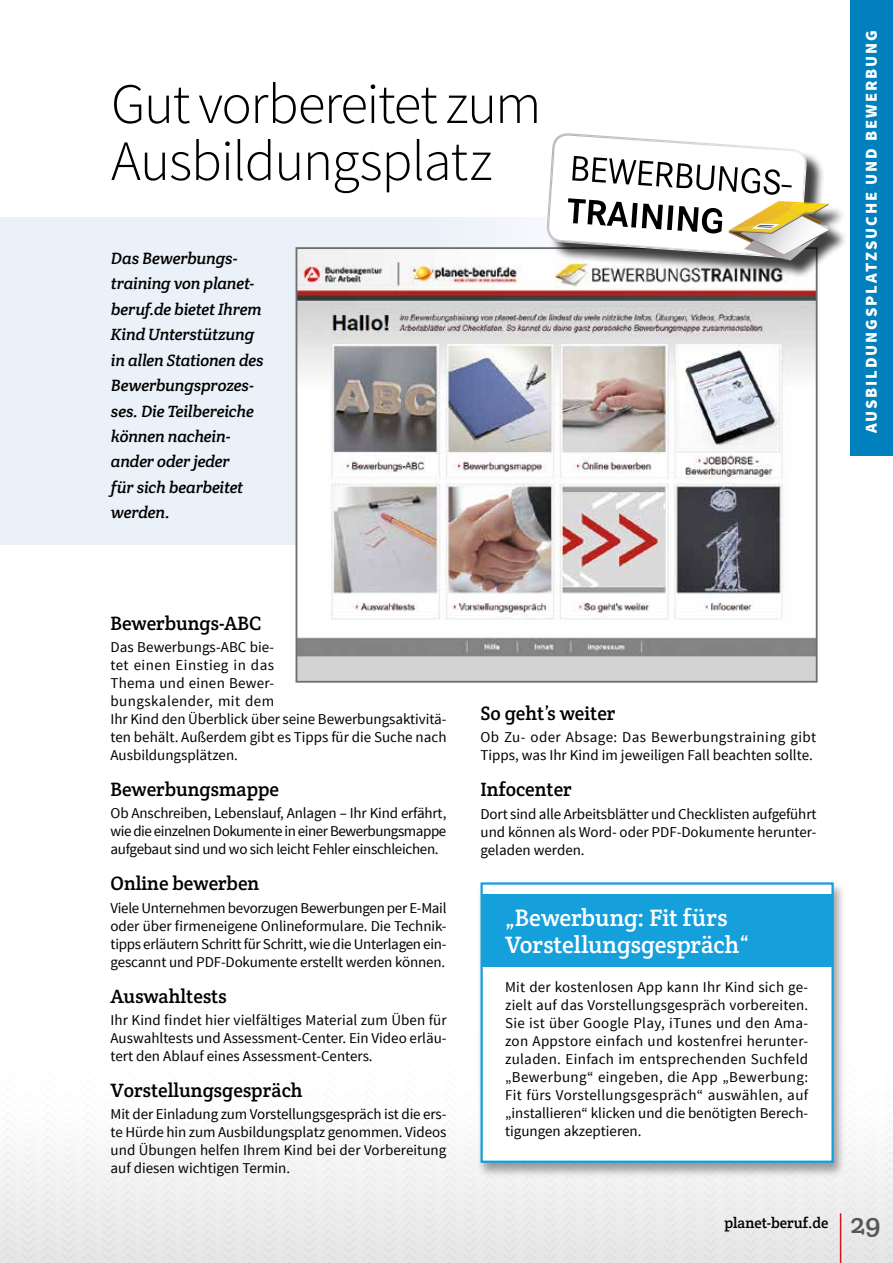
<style>
.page{position:relative;width:893px;height:1263px;background:#fff}
.page>*{position:absolute;margin:0;border:0;box-sizing:border-box;transform-origin:0 0}
.t1{font:300 57px/57px "Source Sans Pro";letter-spacing:-.025em;color:#000}
.t2{font:24px/27px "Crete Round";letter-spacing:-.005em;color:#fff}
.t3{font:19.5px "Crete Round";color:#000}
.t4{font:italic 16.5px/25.5px "Crete Round";letter-spacing:-.02em;color:#000}
.t5{font:900 16.5px "Source Sans Pro";letter-spacing:.115em;color:#fff}
.t6{font:15px/18px "Source Sans Pro";color:#000;text-align:justify}
.t7{font:15px "Crete Round";color:#000}
.s1{font-size:28.5px;color:#575756}
</style>
<div class="page">
<svg style="left:1px;top:1128px;width:892px;height:135px;fill:#ededed"></svg>
<div style="left:0;top:217px;width:657px;height:327px;background:#ebf1f9"></div>
<div style="left:476px;top:881px;width:370px;height:297px;background:#000;opacity:.37"></div>
<div style="left:482px;top:883px;width:351px;height:279px;background:#fff"></div>
<div style="left:482px;top:894px;width:351px;height:72px;background:#159fdb"></div>
<div style="left:480px;top:882px;width:354px;height:281px;border:2px solid #159fdb"></div>
<img style="left:299px;top:250px;width:516px;height:430px">
<div style="left:296px;top:247px;width:522px;height:436px;border:2px solid #706f6f"></div>
<div style="left:549px;top:136px;width:298px;height:143px;background:#000;opacity:.75"></div>
<svg style="left:546px;top:133px;width:284px;height:128px"></svg>
<div style="left:851px;top:0;width:42px;height:455px;background:#0080bc"></div>
<hr style="left:840px;top:1213px;width:1px;height:50px;background:#cd171a">
<h1 class="t1" style="left:111px;top:76px;width:432px">Gut vorbereitet zum<br>Ausbildungsplatz</h1>
<p class="t4" style="left:111px;top:245px;width:154px">Das Bewerbungs&shy;training von planet&shy;beruf.de bietet Ihrem<br>Kind Unterstützung in allen Stationen des<br>Bewerbungsprozes&shy;ses. Die Teilbereiche können nachein&shy;ander oder jeder<br>für sich bearbeitet werden.</p>
<h3 class="t3" style="left:111px;top:610px;width:152px">Bewerbungs-ABC</h3>
<p class="t6" style="left:111px;top:638px;width:337px;text-align:left">Das Bewerbungs-ABC bie-<br>tet einen Einstieg in das<br>Thema und einen Bewer-<br>bungskalender, mit dem<br>I hr Kind den Überblick über seine Bewerbungsaktivitä&shy;ten behält. Außerdem gibt es Tipps für die Suche nach<br>Ausbildungsplätzen.</p>
<h3 class="t3" style="left:111px;top:777px;width:170px">Bewerbungsmappe</h3>
<p class="t6" style="left:111px;top:804px;width:337px">Ob Anschreiben, Lebenslauf, Anlagen – I hr Kind erfährt, wie die einzelnen Dokumente in einer Bewerbungsmappe aufgebaut sind und wo sich leicht Fehler einschleichen.</p>
<h3 class="t3" style="left:111px;top:871px;width:150px">Online bewerben</h3>
<p class="t6" style="left:111px;top:899px;width:337px">Viele U nternehmen bevorzugen Bewerbungen per E-Mail oder über firmeneigene Onlineformulare. Die Technik&shy;tipps erläutern Schritt für Schritt, wie die U nterlagen ein&shy;gescannt und PDF-Dokumente erstellt werden können.</p>
<h3 class="t3" style="left:111px;top:983px;width:118px">Auswahltests</h3>
<p class="t6" style="left:111px;top:1011px;width:338px">I hr Kind findet hier vielfältiges Material zum Üben für Auswahltests und Assessment-Center. Ein Video erläu&shy;tert den Ablauf eines Assessment-Centers.</p>
<h3 class="t3" style="left:111px;top:1078px;width:193px">Vorstellungsgespräch</h3>
<p class="t6" style="left:111px;top:1106px;width:337px">Mit der Einladung zum Vorstellungsgespräch ist die ers&shy;te H ürde hin zum Ausbildungsplatz genommen. Videos und Übungen helfen I hrem Kind bei der Vorbereitung auf diesen wichtigen Termin.</p>
<h3 class="t3" style="left:480px;top:701px;width:137px">So geht’s weiter</h3>
<p class="t6" style="left:480px;top:728px;width:337px">Ob Zu- oder Absage: Das Bewerbungstraining gibt<br>Tipps, was I hr Kind im jeweiligen Fall beachten sollte.</p>
<h3 class="t3" style="left:480px;top:777px;width:93px">Infocenter</h3>
<p class="t6" style="left:480px;top:805px;width:337px">Dort sind alle Arbeitsblätter und Checklisten aufgeführt und können als Word- oder PDF-Dokumente herunter&shy;geladen werden.</p>
<h2 class="t2" style="left:505px;top:904px;width:246px">„Bewerbung: Fit fürs<br>Vorstellungsgespräch“</h2>
<p class="t6" style="left:505px;top:979px;width:305px">Mit der kostenlosen App kann I hr Kind sich ge&shy;zielt auf das Vorstellungsgespräch vorbereiten.<br>Sie ist über Google Play, iTunes und den Ama&shy;zon Appstore einfach und kostenfrei herunter&shy;zuladen. Einfach im entsprechenden Suchfeld „Bewerbung“ eingeben, die App „Bewerbung:<br>Fit fürs Vorstellungsgespräch“ auswählen, auf „installieren“ klicken und die benötigten Berech&shy;tigungen akzeptieren.</p>
<p class="t5" style="left:860px;top:433px;width:404px;rotate:-90deg">Ausbildungsplatzsuche und Bewerbung</p>
<p class="t7" style="left:724px;top:1213px;width:158px">planet-beruf.de <span class="s1">29</span></p>
</div>
